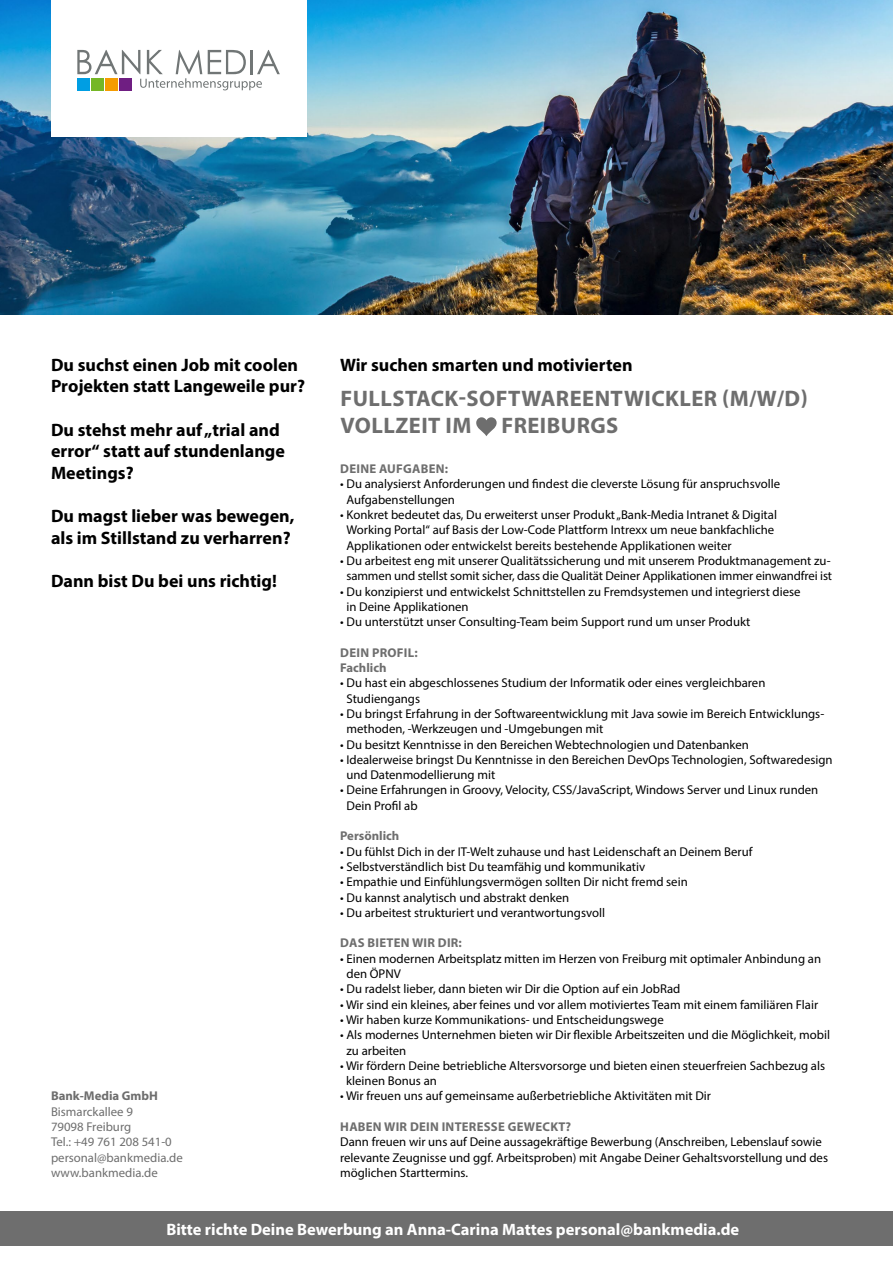
<style>
.page{position:relative;width:893px;height:1263px;background:#fff}
.page>*{position:absolute;margin:0;border:0;box-sizing:border-box;transform-origin:0 0}
.t1{font:700 22.5px/27px "Myriad Pro";letter-spacing:.02em;color:#6e6e6e}
.t2{font:700 18px/21.6px "Myriad Pro";color:#000}
.t3{font:700 16.5px "Myriad Pro";color:#fff}
.t4{font:12.75px/15.3px "Myriad Pro";color:#000}
.t5{font:12.75px "Myriad Pro";color:#6e6e6e}
.t6{font:700 12.75px "Myriad Pro";letter-spacing:.02em;color:#6e6e6e}
.t7{font:700 12.75px "Myriad Pro";color:#6e6e6e}
</style>
<div class="page">
<div style="left:0;top:1212px;width:893px;height:34px;background:#6e6e6e"></div>
<img style="left:0;top:0;width:893px;height:315px">
<div style="left:51px;top:0;width:255px;height:136px;background:#fff"></div>
<svg style="left:77px;top:50px;width:203px;height:40px"></svg>
<svg style="left:476px;top:417px;width:21px;height:19px"></svg>
<p class="t2" style="left:51px;top:353px;width:255px">Du suchst einen Job mit coolen<br>Projekten statt Langeweile pur?</p>
<p class="t2" style="left:51px;top:418px;width:235px">Du stehst mehr auf „trial and error“ statt auf stundenlange<br>Meetings?</p>
<p class="t2" style="left:51px;top:504px;width:245px">Du magst lieber was bewegen, als im Stillstand zu verharren?</p>
<p class="t2" style="left:51px;top:569px;width:227px">Dann bist Du bei uns richtig!</p>
<p class="t7" style="left:51px;top:1088px;width:108px">Bank-Media GmbH</p>
<p class="t5" style="left:51px;top:1103px;width:83px">Bismarckallee 9</p>
<p class="t5" style="left:51px;top:1119px;width:82px">79098 Freiburg</p>
<p class="t5" style="left:51px;top:1134px;width:122px">Tel.: +49 761 208 541-0</p>
<p class="t5" style="left:51px;top:1149px;width:133px">personal@bankmedia.de</p>
<p class="t5" style="left:51px;top:1165px;width:108px">www.bankmedia.de</p>
<p class="t2" style="left:340px;top:353px;width:294px">Wir suchen smarten und motivierten</p>
<p class="t1" style="left:340px;top:384px;width:469px">FULLSTACK-SOFTWAREENTWICKLER (M/W/D)<br>VOLLZEIT IM</p>
<p class="t1" style="left:501px;top:411px;width:118px">FREIBURGS</p>
<p class="t6" style="left:340px;top:460px;width:109px">DEINE AUFGABEN:</p>
<p class="t4" style="left:346px;top:476px;width:435px;text-indent:-6px">• Du analysierst Anforderungen und findest die cleverste Lösung für anspruchsvolle<br>Aufgabenstellungen</p>
<p class="t4" style="left:346px;top:507px;width:432px;text-indent:-6px">• Konkret bedeutet das, Du erweiterst unser Produkt „Bank-Media Intranet &amp; Digital<br>Working Portal“ auf Basis der Low-Code Plattform Intrexx um neue bankfachliche<br>Applikationen oder entwickelst bereits bestehende Applikationen weiter</p>
<p class="t4" style="left:340px;top:553px;width:493px;text-align:center">• Du arbeitest eng mit unserer Qualitätssicherung und mit unserem Produktmanagement zu&shy;sammen und stellst somit sicher, dass die Qualität Deiner Applikationen immer einwandfrei ist</p>
<p class="t4" style="left:346px;top:583px;width:456px;text-indent:-6px">• Du konzipierst und entwickelst Schnittstellen zu Fremdsystemen und integrierst diese in Deine Applikationen</p>
<p class="t4" style="left:340px;top:614px;width:412px">• Du unterstützt unser Consulting-Team beim Support rund um unser Produkt</p>
<p class="t6" style="left:340px;top:644px;width:79px">DEIN PROFIL:</p>
<p class="t7" style="left:340px;top:659px;width:48px">Fachlich</p>
<p class="t4" style="left:346px;top:675px;width:420px;text-indent:-6px">• Du hast ein abgeschlossenes Studium der Informatik oder eines vergleichbaren<br>Studiengangs</p>
<p class="t4" style="left:346px;top:706px;width:479px;text-indent:-6px">• Du bringst Erfahrung in der Softwareentwicklung mit Java sowie im Bereich Entwicklungs&shy;methoden, -Werkzeugen und -Umgebungen mit</p>
<p class="t4" style="left:340px;top:736px;width:410px">• Du besitzt Kenntnisse in den Bereichen Webtechnologien und Datenbanken</p>
<p class="t4" style="left:346px;top:752px;width:488px;text-indent:-6px">• Idealerweise bringst Du Kenntnisse in den Bereichen DevOps Technologien, Softwaredesign und Datenmodellierung mit</p>
<p class="t4" style="left:346px;top:782px;width:473px;text-indent:-6px">• Deine Erfahrungen in Groovy, Velocity, CSS/JavaScript, Windows Server und Linux runden<br>Dein Profil ab</p>
<p class="t7" style="left:340px;top:828px;width:61px">Persönlich</p>
<p class="t4" style="left:340px;top:843px;width:414px">• Du fühlst Dich in der IT-Welt zuhause und hast Leidenschaft an Deinem Beruf</p>
<p class="t4" style="left:340px;top:859px;width:306px">• Selbstverständlich bist Du teamfähig und kommunikativ</p>
<p class="t4" style="left:340px;top:874px;width:349px">• Empathie und Einfühlungsvermögen sollten Dir nicht fremd sein</p>
<p class="t4" style="left:340px;top:889px;width:231px">• Du kannst analytisch und abstrakt denken</p>
<p class="t4" style="left:340px;top:905px;width:266px">• Du arbeitest strukturiert und verantwortungsvoll</p>
<p class="t6" style="left:340px;top:935px;width:123px">DAS BIETEN WIR DIR:</p>
<p class="t4" style="left:346px;top:951px;width:476px;text-indent:-6px">• Einen modernen Arbeitsplatz mitten im Herzen von Freiburg mit optimaler Anbindung an den ÖPNV</p>
<p class="t4" style="left:340px;top:981px;width:342px">• Du radelst lieber, dann bieten wir Dir die Option auf ein JobRad</p>
<p class="t4" style="left:340px;top:996px;width:480px">• Wir sind ein kleines, aber feines und vor allem motiviertes Team mit einem familiären Flair</p>
<p class="t4" style="left:340px;top:1012px;width:325px">• Wir haben kurze Kommunikations- und Entscheidungswege</p>
<p class="t4" style="left:346px;top:1027px;width:485px;text-indent:-6px">• Als modernes Unternehmen bieten wir Dir flexible Arbeitszeiten und die Möglichkeit, mobil zu arbeiten</p>
<p class="t4" style="left:346px;top:1058px;width:481px;text-indent:-6px">• Wir fördern Deine betriebliche Altersvorsorge und bieten einen steuerfreien Sachbezug als kleinen Bonus an</p>
<p class="t4" style="left:340px;top:1088px;width:372px">• Wir freuen uns auf gemeinsame außerbetriebliche Aktivitäten mit Dir</p>
<p class="t6" style="left:340px;top:1118px;width:232px">HABEN WIR DEIN INTERESSE GEWECKT?</p>
<p class="t4" style="left:340px;top:1134px;width:489px">Dann freuen wir uns auf Deine aussagekräftige Bewerbung (Anschreiben, Lebenslauf sowie relevante Zeugnisse und ggf. Arbeitsproben) mit Angabe Deiner Gehaltsvorstellung und des möglichen Starttermins.</p>
<p class="t3" style="left:166px;top:1218px;width:574px">Bitte richte Deine Bewerbung an Anna-Carina Mattes personal@bankmedia.de</p>
</div>
